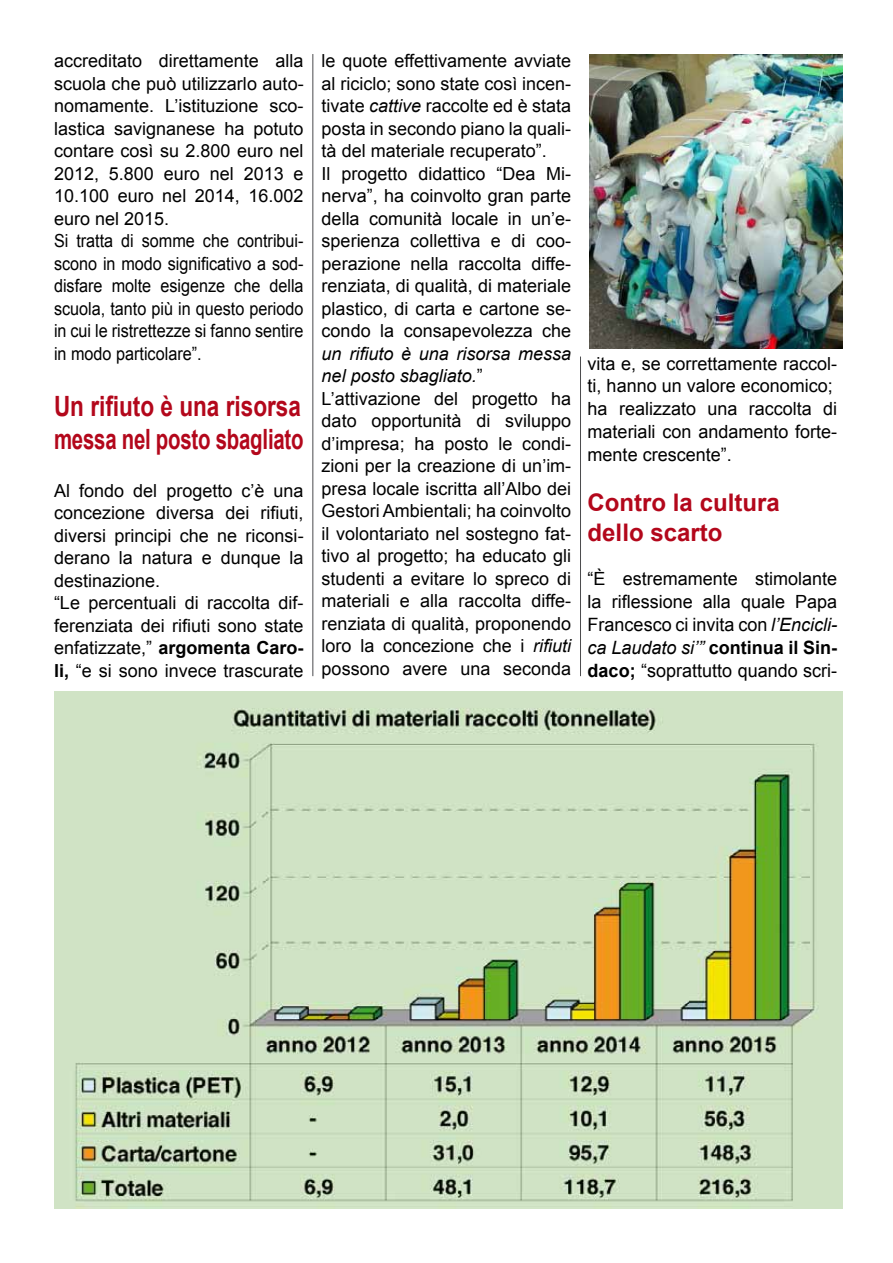
<style>
.page{position:relative;width:893px;height:1263px;background:#fff}
.page>*{position:absolute;margin:0;border:0;box-sizing:border-box;transform-origin:0 0}
.t1{font:700 27.9px/33.6px "Arial";letter-spacing:-.01em;color:#b3071b;scale:.81 1}
.t2{font:700 24.3px/29.1px "Arial";color:#b3071b}
.t3{font:18.3px/23px "Arial";color:#000;text-align:justify}
.t4{font:18.15px/22.8px "Arial";color:#000}
.t5{font:18px/22.5px "Arial";color:#000}
.s1{font-weight:700}
.s2{font-style:italic}
</style>
<div class="page">
<img style="left:589px;top:54px;width:254px;height:295px">
<hr style="left:313px;top:54px;width:1px;height:622px;background:#4b4b4d">
<hr style="left:580px;top:357px;width:1px;height:319px;background:#4b4b4d">
<img style="left:54px;top:691px;width:789px;height:518px">
<p class="t5" style="left:54px;top:50px;width:251px">accreditato direttamente alla scuola che può utilizzarlo auto&shy;nomamente. L’istituzione sco&shy;lastica savignanese ha potuto contare così su 2.800 euro nel<br>2012, 5.800 euro nel 2013 e<br>10.100 euro nel 2014, 16.002 euro nel 2015.<br>Si tratta di somme che contribui&shy;scono in modo significativo a sod&shy;disfare molte esigenze che della scuola, tanto più in questo periodo in cui le ristrettezze si fanno sentire in modo particolare”.</p>
<h1 class="t1" style="left:54px;top:390px;width:310px">Un rifiuto è una risorsa messa nel posto sbagliato</h1>
<p class="t5" style="left:54px;top:479px;width:251px">Al fondo del progetto c’è una concezione diversa dei rifiuti, diversi principi che ne riconsi&shy;derano la natura e dunque la destinazione.<br>“Le percentuali di raccolta dif&shy;ferenziata dei rifiuti sono state enfatizzate,” <span class="s1">argomenta Caro&shy;li,</span> “e si sono invece trascurate</p>
<p class="t5" style="left:322px;top:50px;width:251px">le quote effettivamente avviate al riciclo; sono state così incen&shy;tivate <span class="s2">cattive</span> raccolte ed è stata posta in secondo piano la quali&shy;tà del materiale recuperato”.<br>Il progetto didattico “Dea Mi&shy;nerva”, ha coinvolto gran parte della comunità locale in un’e&shy;sperienza collettiva e di coo&shy;perazione nella raccolta diffe&shy;renziata, di qualità, di materiale plastico, di carta e cartone se&shy;condo la consapevolezza che</p>
<p class="t5" style="left:322px;top:342px;width:251px"><span class="s2">un rifiuto è una risorsa messa nel posto sbagliato.</span>”<br>L’attivazione del progetto ha dato opportunità di sviluppo d’impresa; ha posto le condi&shy;zioni per la creazione di un’im&shy;presa locale iscritta all’Albo dei<br>Gestori Ambientali; ha coinvolto il volontariato nel sostegno fat&shy;tivo al progetto; ha educato gli studenti a evitare lo spreco di materiali e alla raccolta diffe&shy;renziata di qualità, proponendo loro la concezione che i <span class="s2">rifiuti </span>possono avere una seconda</p>
<p class="t5" style="left:588px;top:352px;width:251px">vita e, se correttamente raccol-</p>
<p class="t4" style="left:588px;top:375px;width:251px">ti, hanno un valore economico; ha realizzato una raccolta di materiali con andamento forte&shy;mente crescente”.</p>
<h2 class="t2" style="left:588px;top:489px;width:194px">Contro la cultura dello scarto</h2>
<p class="t4" style="left:588px;top:568px;width:251px">“È estremamente stimolante la riflessione alla quale Papa</p>
<p class="t3" style="left:588px;top:613px;width:251px">Francesco ci invita con <span class="s2">l’Encicli&shy;ca Laudato si’”</span> <span class="s1">continua il Sin&shy;daco;</span> “soprattutto quando scri-</p>
</div>
